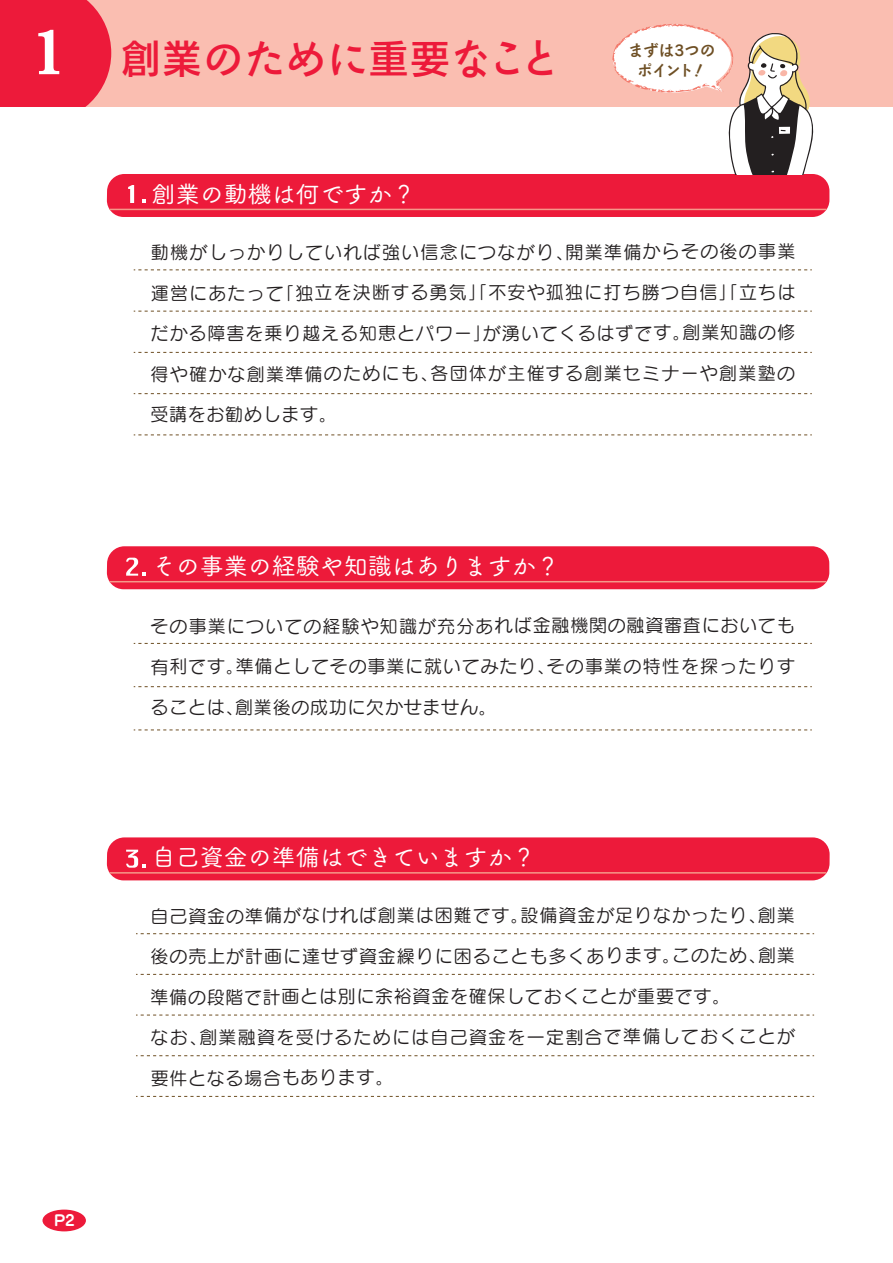
<style>
.page{position:relative;width:893px;height:1263px;background:#fff}
.page>*{position:absolute;margin:0;border:0;box-sizing:border-box;transform-origin:0 0}
.t1{font:600 67.5px "Baskerville";color:#fff}
.t2{font:40.5px "Rodin Bokutoh Pro DB";letter-spacing:.02em;color:#ed1a3a}
.t3{font:24px "Tsuku B Rd Gothic Std M";color:#fff}
.t4{font:18px "Seurat Pro M";letter-spacing:.05em;color:#231f20}
.t5{font:18px "Seurat Pro M";letter-spacing:.07em;color:#231f20}
.t6{font:15.75px/19.5px "Cezanne Bokutoh Pro DB";letter-spacing:-.035em;color:#6e4f24;text-align:center}
.t7{font:15px "Seurat Pro B";color:#fff}
</style>
<div class="page">
<div style="left:0;top:0;width:893px;height:106px;background:#fabeb1"></div>
<div style="left:0;top:0;width:111px;height:106px;background:#ed1a3a"></div>
<div style="left:107px;top:174px;width:722px;height:43px;background:#ed1a3a;border-radius:17px"></div>
<hr style="left:110px;top:209px;width:716px;height:1px;background:#f59889">
<svg style="left:134px;top:269px;width:678px;height:1px"></svg>
<svg style="left:134px;top:311px;width:678px;height:1px"></svg>
<svg style="left:134px;top:352px;width:678px;height:1px"></svg>
<svg style="left:134px;top:393px;width:678px;height:1px"></svg>
<svg style="left:134px;top:434px;width:678px;height:1px"></svg>
<div style="left:107px;top:837px;width:723px;height:43px;background:#ed1a3a;border-radius:17px"></div>
<hr style="left:110px;top:872px;width:716px;height:1px;background:#f59889">
<svg style="left:136px;top:933px;width:678px;height:1px"></svg>
<svg style="left:136px;top:974px;width:678px;height:1px"></svg>
<svg style="left:136px;top:1015px;width:678px;height:1px"></svg>
<svg style="left:136px;top:1055px;width:678px;height:1px"></svg>
<svg style="left:136px;top:1096px;width:678px;height:1px"></svg>
<div style="left:107px;top:546px;width:722px;height:43px;background:#ed1a3a;border-radius:17px"></div>
<hr style="left:110px;top:581px;width:716px;height:1px;background:#f59889">
<svg style="left:134px;top:729px;width:678px;height:1px"></svg>
<svg style="left:134px;top:643px;width:678px;height:1px"></svg>
<svg style="left:134px;top:686px;width:678px;height:1px"></svg>
<svg style="left:128px;top:185px;width:6px;height:18px"></svg>
<svg style="left:142px;top:199px;width:4px;height:4px"></svg>
<svg style="left:126px;top:558px;width:20px;height:18px"></svg>
<svg style="left:126px;top:850px;width:20px;height:18px"></svg>
<svg style="left:612px;top:23px;width:206px;height:151px"></svg>
<div style="left:42px;top:1209px;width:44px;height:22px;background:#ed1a3a;border-radius:50%"></div>
<h1 class="t1" style="left:32px;top:5px;width:35px">1</h1>
<h2 class="t2" style="left:121px;top:32px;width:441px">創業のために重要なこと</h2>
<p class="t6" style="left:628px;top:40px;width:89px">まずは3つのポイント！</p>
<h3 class="t3" style="left:152px;top:176px;width:266px">創業の動機は何ですか？</h3>
<p class="t5" style="left:151px;top:240px;width:646px">動機がしっかりしていれば強い信念につながり、開業準備からその後の事業</p>
<p class="t4" style="left:151px;top:281px;width:646px">運営にあたって「独立を決断する勇気」「不安や孤独に打ち勝つ自信」「立ちは</p>
<p class="t4" style="left:151px;top:321px;width:646px">だかる障害を乗り越える知恵とパワー」が湧いてくるはずです。創業知識の修</p>
<p class="t5" style="left:151px;top:362px;width:646px">得や確かな創業準備のためにも、各団体が主催する創業セミナーや創業塾の</p>
<p class="t4" style="left:150px;top:403px;width:188px">受講をお勧めします。</p>
<p class="t7" style="left:54px;top:1210px;width:22px">P2</p>
<h3 class="t3" style="left:152px;top:548px;width:410px">その事業の経験や知識はありますか？</h3>
<p class="t4" style="left:151px;top:614px;width:646px">その事業についての経験や知識が充分あれば金融機関の融資審査においても</p>
<p class="t4" style="left:151px;top:654px;width:646px">有利です。準備としてその事業に就いてみたり、その事業の特性を探ったりす</p>
<p class="t4" style="left:151px;top:695px;width:347px">ることは、創業後の成功に欠かせません。</p>
<h3 class="t3" style="left:152px;top:839px;width:386px">自己資金の準備はできていますか？</h3>
<p class="t4" style="left:150px;top:904px;width:646px">自己資金の準備がなければ創業は困難です。設備資金が足りなかったり、創業</p>
<p class="t4" style="left:150px;top:944px;width:646px">後の売上が計画に達せず資金繰りに困ることも多くあります。このため、創業</p>
<p class="t4" style="left:151px;top:985px;width:581px">準備の段階で計画とは別に余裕資金を確保しておくことが重要です。</p>
<p class="t5" style="left:151px;top:1025px;width:646px">なお、創業融資を受けるためには自己資金を一定割合で準備しておくことが</p>
<p class="t4" style="left:151px;top:1066px;width:244px">要件となる場合もあります。</p>
</div>
